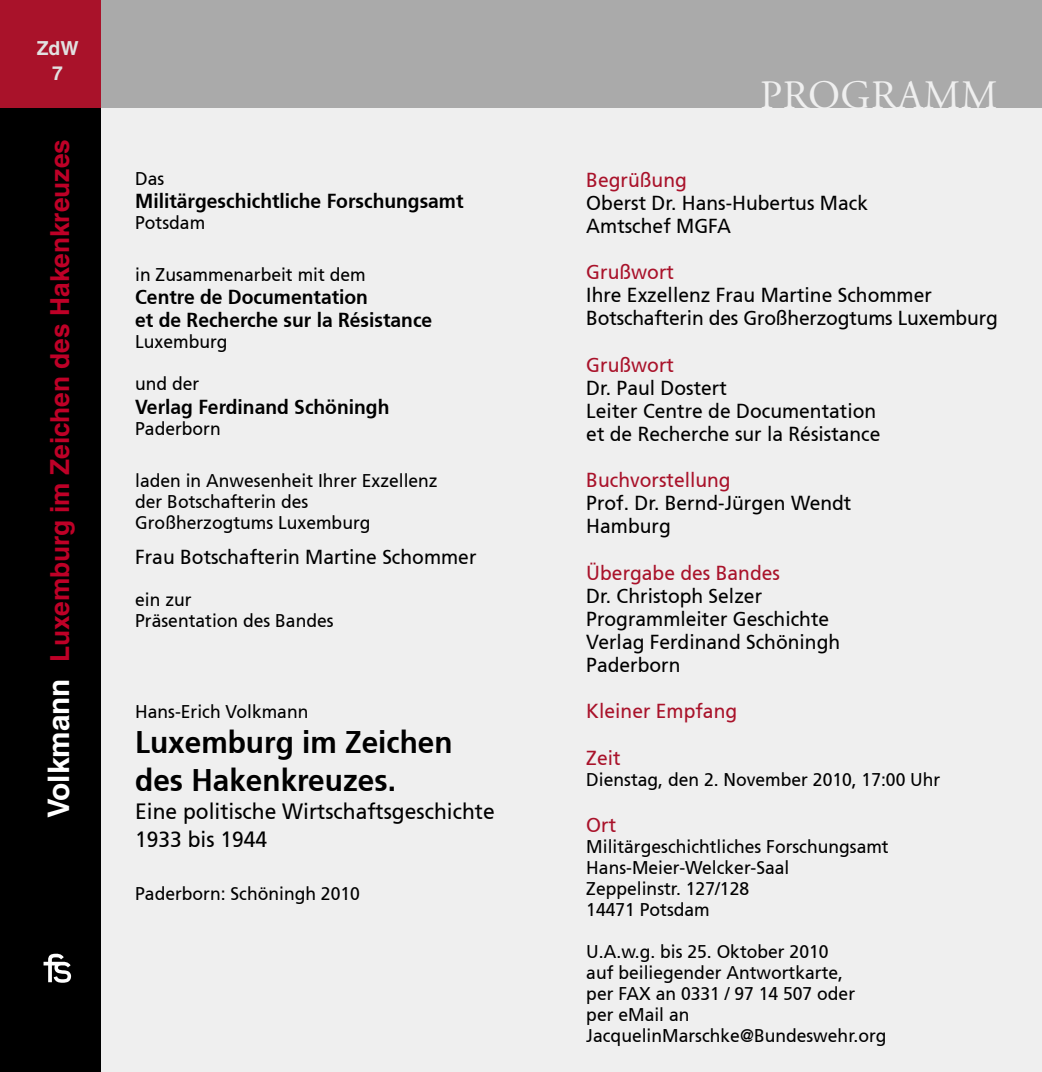
<style>
.page{position:relative;width:1042px;height:1072px;background:#fff}
.page>*{position:absolute;margin:0;border:0;box-sizing:border-box;transform-origin:0 0}
.t1{font:40.25px "Adobe Garamond Pro";letter-spacing:.015em;color:#efefef}
.t2{font:700 31.15px/37.8px "Frutiger";color:#000;scale:.95 1}
.t3{font:700 26.25px "Helvetica";color:#be0027}
.t4{font:22.05px/28px "Frutiger";color:#000;scale:.95 1}
.t5{font:20.12px/23.1px "Frutiger";color:#000;scale:.95 1}
.t6{font:700 20.12px/23.1px "Frutiger";color:#000;scale:.95 1}
.t7{font:20.12px "Frutiger";color:#a9122a;scale:.95 1}
.t8{font:700 19.43px/25.4px "Helvetica";color:#e1e1e1;text-align:center}
.t9{font:18.38px/21px "Frutiger";color:#000;scale:.95 1}
.s1{font-size:29.75px;color:#fff}
</style>
<div class="page">
<div style="left:0;top:105px;width:1042px;height:966px;background:#efefef"></div>
<div style="left:0;top:0;width:1042px;height:108px;background:#aaa"></div>
<div style="left:0;top:1px;width:100px;height:1070px;background:#000"></div>
<div style="left:0;top:0;width:100px;height:108px;background:#a9122a"></div>
<svg style="left:44px;top:953px;width:27px;height:29px"></svg>
<p class="t8" style="left:37px;top:35px;width:43px">ZdW<br>7</p>
<h3 class="t3" style="left:44px;top:818px;width:680px;rotate:-90deg"><span class="s1">Volkmann</span> Luxemburg im Zeichen des Hakenkreuzes</h3>
<p class="t9" style="left:135px;top:168px;width:32px">Das</p>
<p class="t6" style="left:135px;top:190px;width:347px">Militärgeschichtliche Forschungsamt</p>
<p class="t9" style="left:135px;top:212px;width:75px">Potsdam</p>
<p class="t9" style="left:135px;top:264px;width:244px">in Zusammenarbeit mit dem</p>
<p class="t6" style="left:135px;top:286px;width:314px">Centre de Documentation<br>et de Recherche sur la Résistance</p>
<p class="t9" style="left:135px;top:331px;width:99px">Luxemburg</p>
<p class="t9" style="left:135px;top:373px;width:69px">und der</p>
<p class="t6" style="left:135px;top:395px;width:269px">Verlag Ferdinand Schöningh</p>
<p class="t9" style="left:135px;top:418px;width:92px">Paderborn</p>
<p class="t9" style="left:135px;top:469px;width:320px">laden in Anwesenheit Ihrer Exzellenz der Botschafterin des<br>Großherzogtums Luxemburg</p>
<p class="t5" style="left:135px;top:546px;width:361px">Frau Botschafterin Martine Schommer</p>
<p class="t9" style="left:135px;top:589px;width:210px">ein zur<br>Präsentation des Bandes</p>
<p class="t9" style="left:135px;top:700px;width:184px">Hans-Erich Volkmann</p>
<h2 class="t2" style="left:135px;top:723px;width:336px">Luxemburg im Zeichen des Hakenkreuzes.</h2>
<p class="t4" style="left:135px;top:797px;width:380px">Eine politische Wirtschaftsgeschichte<br>1933 bis 1944</p>
<p class="t9" style="left:135px;top:882px;width:238px">Paderborn: Schöningh 2010</p>
<h1 class="t1" style="left:760px;top:71px;width:239px">PROGRAMM</h1>
<p class="t7" style="left:586px;top:168px;width:107px">Begrüßung</p>
<p class="t5" style="left:586px;top:191px;width:298px">Oberst Dr. Hans-Hubertus Mack<br>Amtschef MGFA</p>
<p class="t7" style="left:586px;top:260px;width:94px">Grußwort</p>
<p class="t5" style="left:586px;top:284px;width:435px">Ihre Exzellenz Frau Martine Schommer<br>Botschafterin des Großherzogtums Luxemburg</p>
<p class="t7" style="left:586px;top:353px;width:94px">Grußwort</p>
<p class="t5" style="left:586px;top:376px;width:311px">Dr. Paul Dostert<br>Leiter Centre de Documentation et de Recherche sur la Résistance</p>
<p class="t7" style="left:586px;top:468px;width:153px">Buchvorstellung</p>
<p class="t5" style="left:586px;top:492px;width:281px">Prof. Dr. Bernd-Jürgen Wendt<br>Hamburg</p>
<p class="t7" style="left:586px;top:561px;width:205px">Übergabe des Bandes</p>
<p class="t5" style="left:586px;top:584px;width:269px">Dr. Christoph Selzer<br>Programmleiter Geschichte<br>Verlag Ferdinand Schöningh<br>Paderborn</p>
<p class="t7" style="left:586px;top:699px;width:160px">Kleiner Empfang</p>
<p class="t7" style="left:586px;top:745px;width:38px">Zeit</p>
<p class="t9" style="left:586px;top:768px;width:374px">Dienstag, den 2. November 2010, 17:00 Uhr</p>
<p class="t7" style="left:586px;top:813px;width:33px">Ort</p>
<p class="t9" style="left:586px;top:836px;width:320px">Militärgeschichtliches Forschungsamt<br>Hans-Meier-Welcker-Saal<br>Zeppelinstr. 127/128<br>14471 Potsdam</p>
<p class="t9" style="left:586px;top:941px;width:317px">U.A.w.g. bis 25. Oktober 2010<br>auf beiliegender Antwortkarte,<br>per FAX an 0331 / 97 14 507 oder per eMail an<br>JacquelinMarschke@Bundeswehr.org</p>
</div>
